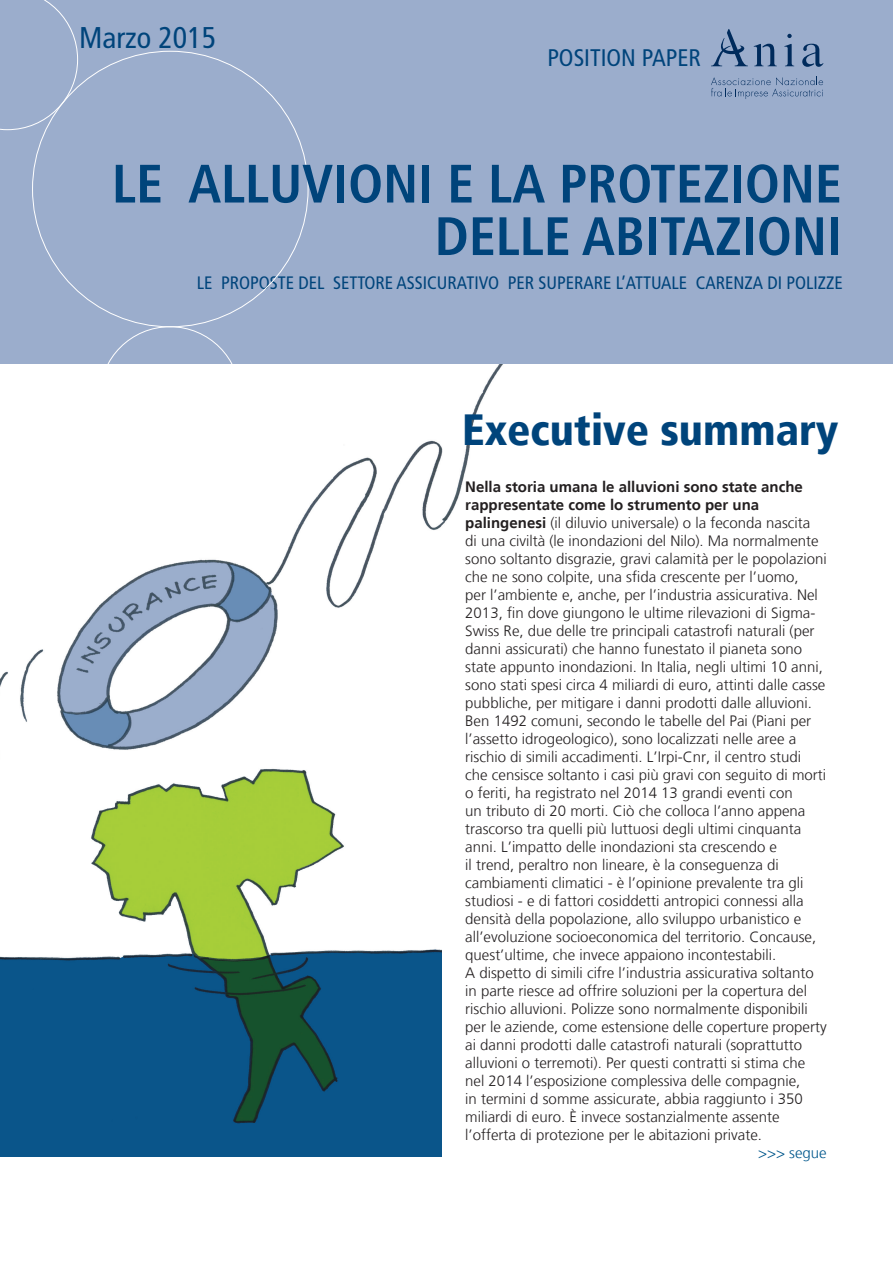
<style>
.page{position:relative;width:893px;height:1263px;background:#fff}
.page>*{position:absolute;margin:0;border:0;box-sizing:border-box;transform-origin:0 0}
.t1{font:700 condensed 54px/52.5px "Frutiger LT";color:#00447b;text-align:right}
.t2{font:900 condensed 43.5px "Frutiger LT";color:#00447b}
.t3{font:condensed 30px "Frutiger LT";color:#00447b}
.t4{font:condensed 24px "Frutiger LT";color:#00447b}
.t5{font:condensed 18px "Frutiger LT";color:#00447b}
.t6{font:300 15px/18px "Frutiger LT";color:#231f20}
.t7{font:300 15px "Frutiger LT";color:#00578c}
.s1{font-weight:700}
</style>
<div class="page">
<img style="left:0;top:364px;width:517px;height:793px">
<div style="left:0;top:0;width:893px;height:364px;background:#9badcc"></div>
<svg style="left:711px;top:29px;width:37px;height:37px"></svg>
<svg style="left:754px;top:44px;width:23px;height:22px"></svg>
<svg style="left:784px;top:34px;width:10px;height:32px"></svg>
<svg style="left:802px;top:44px;width:21px;height:23px"></svg>
<svg style="left:711px;top:77px;width:112px;height:22px"></svg>
<svg style="left:0;top:0;width:78px;height:130px"></svg>
<div style="left:442px;top:874px;width:451px;height:295px;background:#fff"></div>
<h3 class="t3" style="left:79px;top:21px;width:139px">MARZO 2015</h3>
<h3 class="t4" style="left:547px;top:44px;width:155px">POSITION PAPER</h3>
<h1 class="t1" style="left:112px;top:158px;width:731px">LE ALLUVIONI E LA PROTEZIONE<br>DELLE ABITAZIONI</h1>
<p class="t5" style="left:197px;top:272px;width:648px">LE PROPOSTE DEL SETTORE ASSICURATIVO PER SUPERARE L’ATTUALE CARENZA DI POLIZZE</p>
<h2 class="t2" style="left:462px;top:403px;width:378px">Executive summary</h2>
<p class="t6" style="left:465px;top:478px;width:363px"><span class="s1">Nella storia umana le alluvioni sono state anche rappresentate come lo strumento per una palingenesi</span> (il diluvio universale) o la feconda nascita<br>di una civiltà (le inondazioni del Nilo). Ma normalmente sono soltanto disgrazie, gravi calamità per le popolazioni che ne sono colpite, una sfida crescente per l’uomo,<br>per l’ambiente e, anche, per l’industria assicurativa. Nel 2013, fin dove giungono le ultime rilevazioni di Sigma-Swiss Re, due delle tre principali catastrofi naturali (per danni assicurati) che hanno funestato il pianeta sono state appunto inondazioni. In Italia, negli ultimi 10 anni, sono stati spesi circa 4 miliardi di euro, attinti dalle casse pubbliche, per mitigare i danni prodotti dalle alluvioni.<br>Ben 1492 comuni, secondo le tabelle del Pai (Piani per l’assetto idrogeologico), sono localizzati nelle aree a rischio di simili accadimenti. L’Irpi-Cnr, il centro studi che censisce soltanto i casi più gravi con seguito di morti o feriti, ha registrato nel 2014 13 grandi eventi con<br>un tributo di 20 morti. Ciò che colloca l’anno appena trascorso tra quelli più luttuosi degli ultimi cinquanta anni. L’impatto delle inondazioni sta crescendo e<br>il trend, peraltro non lineare, è la conseguenza di cambiamenti climatici - è l’opinione prevalente tra gli studiosi - e di fattori cosiddetti antropici connessi alla densità della popolazione, allo sviluppo urbanistico e all’evoluzione socioeconomica del territorio. Concause, quest’ultime, che invece appaiono incontestabili.<br>A dispetto di simili cifre l’industria assicurativa soltanto in parte riesce ad offrire soluzioni per la copertura del rischio alluvioni. Polizze sono normalmente disponibili per le aziende, come estensione delle coperture property ai danni prodotti dalle catastrofi naturali (soprattutto alluvioni o terremoti). Per questi contratti si stima che nel 2014 l’esposizione complessiva delle compagnie,<br>in termini d somme assicurate, abbia raggiunto i 350 miliardi di euro. È invece sostanzialmente assente l’offerta di protezione per le abitazioni private.</p>
<p class="t7" style="left:758px;top:1144px;width:70px">&gt;&gt;&gt; segue</p>
</div>
